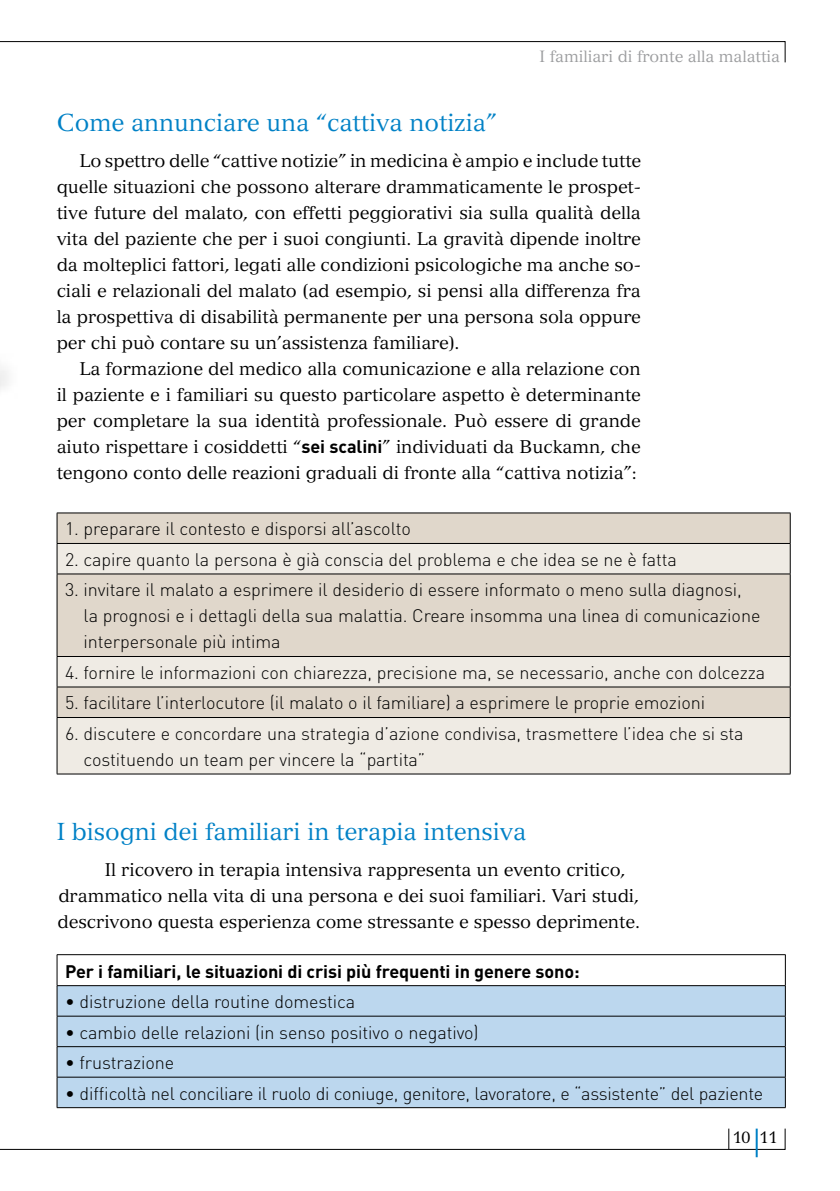
<style>
.page{position:relative;width:840px;height:1191px;background:#fff}
.page>*{position:absolute;margin:0;border:0;box-sizing:border-box;transform-origin:0 0}
.t1{font:24px "Versailles LT Std";letter-spacing:-.005em;color:#0081c6}
.t2{font:18px/26px "Versailles LT Std";letter-spacing:-.005em;color:#000;text-align:justify}
.t3{font:300 18px/26px "DIN";letter-spacing:-.005em;color:#000}
.t4{font:700 18px "DIN";letter-spacing:-.005em;color:#000}
.t5{font:16.2px "Versailles LT Std";color:#000}
.t6{font:16px "Versailles LT Std";letter-spacing:-.005em;color:#9c9d9f}
.s1{font-family:"DIN";font-weight:700}
</style>
<div class="page">
<svg style="left:0;top:41px;width:785px;height:22px"></svg>
<img style="left:0;top:62px;width:44px;height:327px">
<div style="left:58px;top:513px;width:731px;height:30px;background:#e0d7cb"></div>
<svg style="left:58px;top:544px;width:731px;height:229px;fill:#eeeae3"></svg>
<hr style="left:57px;top:512px;width:733px;height:1px;background:#000">
<hr style="left:57px;top:513px;width:1px;height:30px;background:#000">
<hr style="left:789px;top:513px;width:1px;height:30px;background:#000">
<hr style="left:57px;top:543px;width:733px;height:1px;background:#000">
<svg style="left:57px;top:544px;width:1px;height:29px"></svg>
<svg style="left:789px;top:544px;width:1px;height:29px"></svg>
<hr style="left:57px;top:573px;width:733px;height:1px;background:#000">
<hr style="left:57px;top:574px;width:1px;height:82px;background:#000">
<hr style="left:789px;top:574px;width:1px;height:82px;background:#000">
<hr style="left:57px;top:656px;width:733px;height:1px;background:#000">
<svg style="left:57px;top:657px;width:1px;height:29px"></svg>
<svg style="left:789px;top:657px;width:1px;height:29px"></svg>
<hr style="left:57px;top:686px;width:733px;height:1px;background:#000">
<hr style="left:57px;top:687px;width:1px;height:30px;background:#000">
<hr style="left:789px;top:687px;width:1px;height:30px;background:#000">
<hr style="left:57px;top:717px;width:733px;height:1px;background:#000">
<hr style="left:57px;top:718px;width:1px;height:55px;background:#000">
<hr style="left:789px;top:718px;width:1px;height:55px;background:#000">
<hr style="left:57px;top:773px;width:733px;height:1px;background:#000">
<div style="left:58px;top:986px;width:726px;height:121px;background:#bcd7ee"></div>
<hr style="left:57px;top:954px;width:728px;height:1px;background:#000">
<hr style="left:57px;top:955px;width:1px;height:30px;background:#000">
<hr style="left:784px;top:955px;width:1px;height:30px;background:#000">
<hr style="left:57px;top:985px;width:728px;height:1px;background:#000">
<svg style="left:57px;top:986px;width:1px;height:29px"></svg>
<svg style="left:784px;top:986px;width:1px;height:29px"></svg>
<hr style="left:57px;top:1015px;width:728px;height:1px;background:#000">
<hr style="left:57px;top:1016px;width:1px;height:30px;background:#000">
<hr style="left:784px;top:1016px;width:1px;height:30px;background:#000">
<hr style="left:57px;top:1046px;width:728px;height:1px;background:#000">
<svg style="left:57px;top:1047px;width:1px;height:29px"></svg>
<svg style="left:784px;top:1047px;width:1px;height:29px"></svg>
<hr style="left:57px;top:1076px;width:728px;height:1px;background:#000">
<hr style="left:57px;top:1077px;width:1px;height:30px;background:#000">
<hr style="left:784px;top:1077px;width:1px;height:30px;background:#000">
<hr style="left:57px;top:1107px;width:728px;height:1px;background:#000">
<hr style="left:755px;top:1128px;width:2px;height:29px;background:#0081c6">
<svg style="left:0;top:1128px;width:785px;height:21px"></svg>
<p class="t6" style="left:539px;top:47px;width:242px">I familiari di fronte alla malattia</p>
<h1 class="t1" style="left:57px;top:108px;width:441px">Come annunciare una “cattiva notizia”</h1>
<p class="t2" style="left:57px;top:147px;width:585px;text-indent:23px">Lo spettro delle “cattive notizie” in medicina è ampio e include tutte quelle situazioni che possono alterare drammaticamente le prospet&shy;tive future del malato, con effetti peggiorativi sia sulla qualità della vita del paziente che per i suoi congiunti. La gravità dipende inoltre da molteplici fattori, legati alle condizioni psicologiche ma anche so&shy;ciali e relazionali del malato (ad esempio, si pensi alla differenza fra la prospettiva di disabilità permanente per una persona sola oppure per chi può contare su un’assistenza familiare).</p>
<p class="t2" style="left:57px;top:355px;width:585px;text-indent:23px">La formazione del medico alla comunicazione e alla relazione con il paziente e i familiari su questo particolare aspetto è determinante per completare la sua identità professionale. Può essere di grande aiuto rispettare i cosiddetti “<span class="s1">sei scalini</span>” individuati da Buckamn, che tengono conto delle reazioni graduali di fronte alla “cattiva notizia”:</p>
<p class="t3" style="left:65px;top:516px;width:347px">1. preparare il contesto e disporsi all’ascolto</p>
<p class="t3" style="left:65px;top:546px;width:613px">2. capire quanto la persona è già conscia del problema e che idea se ne è fatta</p>
<p class="t3" style="left:84px;top:577px;width:678px;text-indent:-19px">3. invitare il malato a esprimere il desiderio di essere informato o meno sulla diagnosi, la prognosi e i dettagli della sua malattia. Creare insomma una linea di comunicazione interpersonale più intima</p>
<p class="t3" style="left:65px;top:659px;width:701px">4. fornire le informazioni con chiarezza, precisione ma, se necessario, anche con dolcezza</p>
<p class="t3" style="left:65px;top:690px;width:641px">5. facilitare l’interlocutore (il malato o il familiare) a esprimere le proprie emozioni</p>
<p class="t3" style="left:84px;top:720px;width:661px;text-indent:-19px">6. discutere e concordare una strategia d’azione condivisa, trasmettere l’idea che si sta costituendo un team per vincere la “partita”</p>
<h1 class="t1" style="left:57px;top:817px;width:471px">I bisogni dei familiari in terapia intensiva</h1>
<p class="t2" style="left:57px;top:857px;width:583px;text-align:left;text-indent:47px">Il ricovero in terapia intensiva rappresenta un evento critico, drammatico nella vita di una persona e dei suoi familiari. Vari studi, descrivono questa esperienza come stressante e spesso deprimente.</p>
<p class="t4" style="left:65px;top:959px;width:516px">Per i familiari, le situazioni di crisi più frequenti in genere sono:</p>
<p class="t3" style="left:65px;top:988px;width:291px">• distruzione della routine domestica</p>
<p class="t3" style="left:65px;top:1019px;width:415px">• cambio delle relazioni (in senso positivo o negativo)</p>
<p class="t3" style="left:65px;top:1049px;width:111px">• frustrazione</p>
<p class="t3" style="left:65px;top:1080px;width:699px">• difficoltà nel conciliare il ruolo di coniuge, genitore, lavoratore, e “assistente” del paziente</p>
<p class="t5" style="left:732px;top:1127px;width:46px">10 11</p>
</div>
